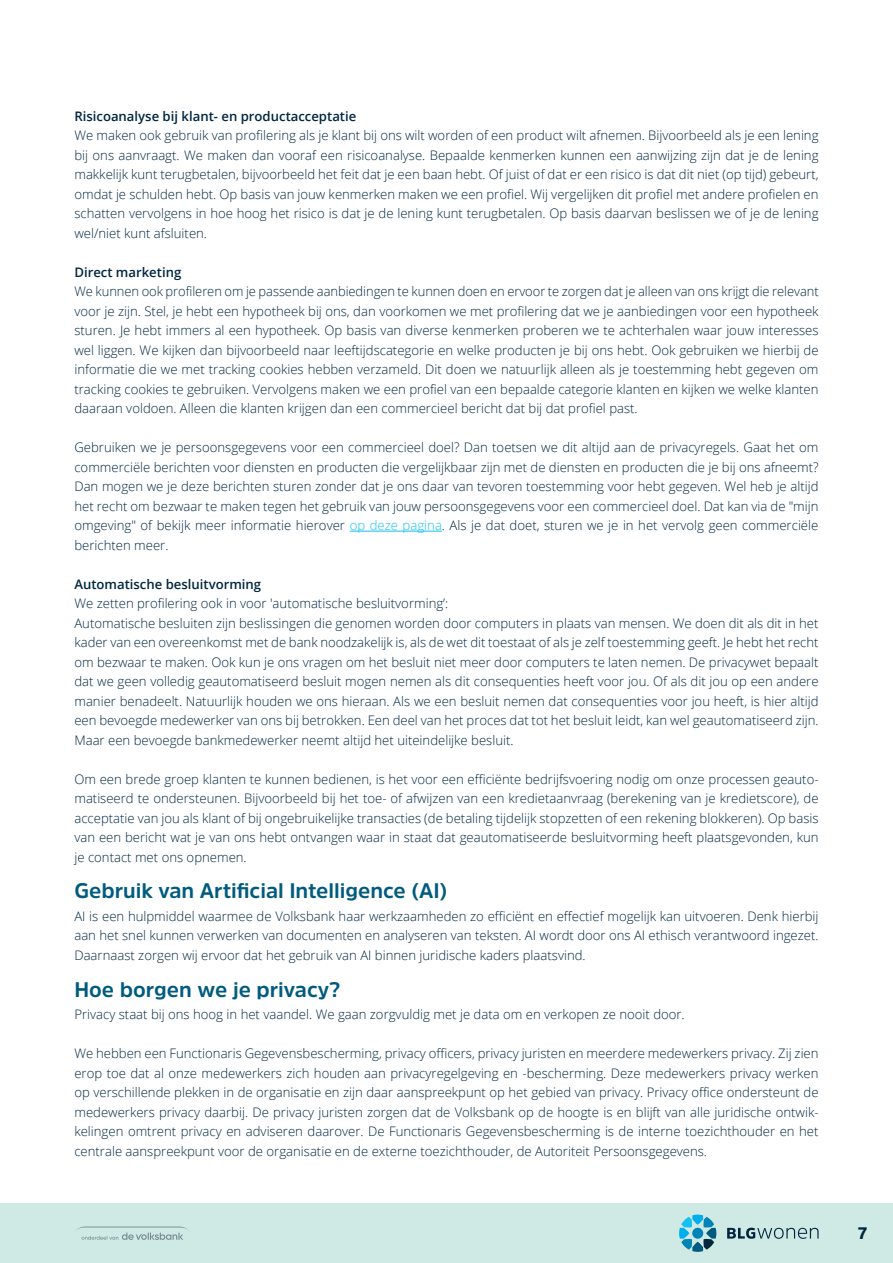
<style>
.page{position:relative;width:893px;height:1263px;background:#fff}
.page>*{position:absolute;margin:0;border:0;box-sizing:border-box;transform-origin:0 0}
.t1{font:700 21px "Amsi Pro";color:#005b7f}
.t2{font:900 16.5px "Amsi Pro";color:#00263f}
.t3{font:300 13.2px/19.5px "Open Sans";color:#00263f;text-align:justify}
.t4{font:600 13.2px "Open Sans";color:#00263f}
.s1{color:#15c0f2}
</style>
<div class="page">
<div style="left:0;top:1203px;width:893px;height:60px;background:#cfeae4"></div>
<svg style="left:77px;top:1226px;width:112px;height:14px"></svg>
<svg style="left:727px;top:1228px;width:92px;height:11px"></svg>
<svg style="left:679px;top:1214px;width:37px;height:38px"></svg>
<hr style="left:350px;top:531px;width:92px;height:1px;background:#15c0f2">
<p class="t4" style="left:74px;top:107px;width:283px">Risicoanalyse bij klant- en productacceptatie</p>
<p class="t3" style="left:74px;top:125px;width:746px">We maken ook gebruik van profilering als je klant bij ons wilt worden of een product wilt afnemen. Bijvoorbeeld als je een lening bij ons aanvraagt. We maken dan vooraf een risicoanalyse. Bepaalde kenmerken kunnen een aanwijzing zijn dat je de lening makkelijk kunt terugbetalen, bijvoorbeeld het feit dat je een baan hebt. Of juist of dat er een risico is dat dit niet (op tijd) gebeurt, omdat je schulden hebt. Op basis van jouw kenmerken maken we een profiel. Wij vergelijken dit profiel met andere profielen en schatten vervolgens in hoe hoog het risico is dat je de lening kunt terugbetalen. Op basis daarvan beslissen we of je de lening wel/niet kunt afsluiten.</p>
<p class="t4" style="left:74px;top:263px;width:108px">Direct marketing</p>
<p class="t3" style="left:74px;top:281px;width:746px">We kunnen ook profileren om je passende aanbiedingen te kunnen doen en ervoor te zorgen dat je alleen van ons krijgt die relevant voor je zijn. Stel, je hebt een hypotheek bij ons, dan voorkomen we met profilering dat we je aanbiedingen voor een hypotheek sturen. Je hebt immers al een hypotheek. Op basis van diverse kenmerken proberen we te achterhalen waar jouw interesses wel liggen. We kijken dan bijvoorbeeld naar leeftijdscategorie en welke producten je bij ons hebt. Ook gebruiken we hierbij de informatie die we met tracking cookies hebben verzameld. Dit doen we natuurlijk alleen als je toestemming hebt gegeven om tracking cookies te gebruiken. Vervolgens maken we een profiel van een bepaalde categorie klanten en kijken we welke klanten daaraan voldoen. Alleen die klanten krijgen dan een commercieel bericht dat bij dat profiel past.</p>
<p class="t3" style="left:74px;top:437px;width:746px">Gebruiken we je persoonsgegevens voor een commercieel doel? Dan toetsen we dit altijd aan de privacyregels. Gaat het om commerciële berichten voor diensten en producten die vergelijkbaar zijn met de diensten en producten die je bij ons afneemt?<br>Dan mogen we je deze berichten sturen zonder dat je ons daar van tevoren toestemming voor hebt gegeven. Wel heb je altijd het recht om bezwaar te maken tegen het gebruik van jouw persoonsgegevens voor een commercieel doel. Dat kan via de "mijn omgeving" of bekijk meer informatie hierover <span class="s1">op deze pagina</span>. Als je dat doet, sturen we je in het vervolg geen commerciële berichten meer.</p>
<p class="t4" style="left:74px;top:575px;width:188px">Automatische besluitvorming</p>
<p class="t3" style="left:74px;top:593px;width:746px;text-align:left">We zetten profilering ook in voor 'automatische besluitvorming’:<br>Automatische besluiten zijn beslissingen die genomen worden door computers in plaats van mensen. We doen dit als dit in het kader van een overeenkomst met de bank noodzakelijk is, als de wet dit toestaat of als je zelf toestemming geeft. Je hebt het recht om bezwaar te maken. Ook kun je ons vragen om het besluit niet meer door computers te laten nemen. De privacywet bepaalt dat we geen volledig geautomatiseerd besluit mogen nemen als dit consequenties heeft voor jou. Of als dit jou op een andere manier benadeelt. Natuurlijk houden we ons hieraan. Als we een besluit nemen dat consequenties voor jou heeft, is hier altijd een bevoegde medewerker van ons bij betrokken. Een deel van het proces dat tot het besluit leidt, kan wel geautomatiseerd zijn.<br>Maar een bevoegde bankmedewerker neemt altijd het uiteindelijke besluit.</p>
<p class="t3" style="left:74px;top:769px;width:746px">Om een brede groep klanten te kunnen bedienen, is het voor een efficiënte bedrijfsvoering nodig om onze processen geauto&shy;matiseerd te ondersteunen. Bijvoorbeeld bij het toe- of afwijzen van een kredietaanvraag (berekening van je kredietscore), de acceptatie van jou als klant of bij ongebruikelijke transacties (de betaling tijdelijk stopzetten of een rekening blokkeren). Op basis van een bericht wat je van ons hebt ontvangen waar in staat dat geautomatiseerde besluitvorming heeft plaatsgevonden, kun je contact met ons opnemen.</p>
<h1 class="t1" style="left:74px;top:877px;width:375px">Gebruik van Artificial Intelligence (AI)</h1>
<p class="t3" style="left:74px;top:906px;width:746px">AI is een hulpmiddel waarmee de Volksbank haar werkzaamheden zo efficiënt en effectief mogelijk kan uitvoeren. Denk hierbij aan het snel kunnen verwerken van documenten en analyseren van teksten. AI wordt door ons AI ethisch verantwoord ingezet.<br>Daarnaast zorgen wij ervoor dat het gebruik van AI binnen juridische kaders plaatsvind.</p>
<h1 class="t1" style="left:74px;top:975px;width:268px">Hoe borgen we je privacy?</h1>
<p class="t3" style="left:74px;top:1004px;width:612px">Privacy staat bij ons hoog in het vaandel. We gaan zorgvuldig met je data om en verkopen ze nooit door.</p>
<p class="t3" style="left:74px;top:1043px;width:746px">We hebben een Functionaris Gegevensbescherming, privacy officers, privacy juristen en meerdere medewerkers privacy. Zij zien erop toe dat al onze medewerkers zich houden aan privacyregelgeving en -bescherming. Deze medewerkers privacy werken op verschillende plekken in de organisatie en zijn daar aanspreekpunt op het gebied van privacy. Privacy office ondersteunt de medewerkers privacy daarbij. De privacy juristen zorgen dat de Volksbank op de hoogte is en blijft van alle juridische ontwik&shy;kelingen omtrent privacy en adviseren daarover. De Functionaris Gegevensbescherming is de interne toezichthouder en het centrale aanspreekpunt voor de organisatie en de externe toezichthouder, de Autoriteit Persoonsgegevens.</p>
<p class="t2" style="left:858px;top:1222px;width:11px">7</p>
</div>
